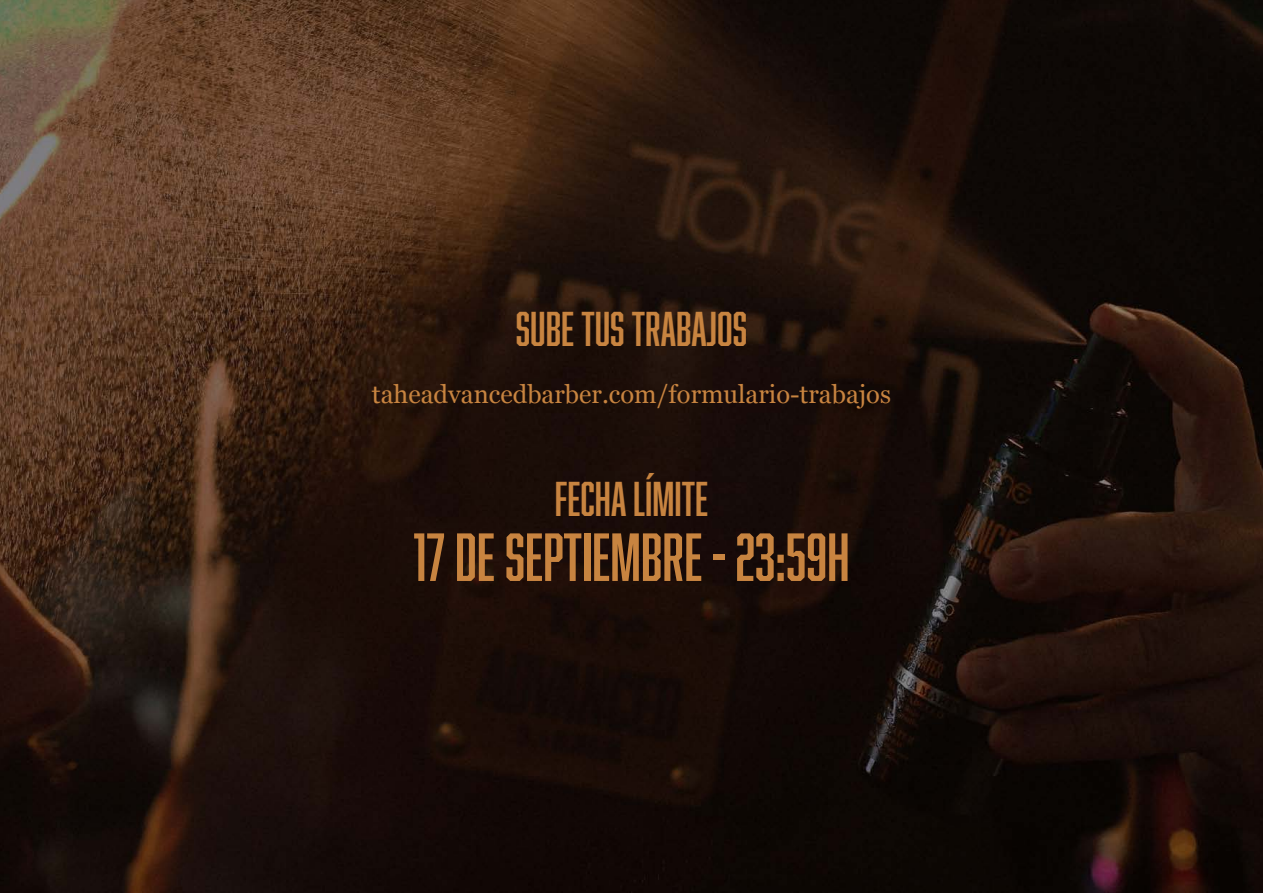
<style>
.page{position:relative;width:1263px;height:893px;background:#fff}
.page>*{position:absolute;margin:0;border:0;box-sizing:border-box;transform-origin:0 0}
.t1{font:62.55px "Abolition";color:#c88440}
.t2{font:45px "Abolition";color:#c88440}
.t3{font:25.5px "Georgia";color:#c88440}
</style>
<div class="page">
<img style="left:0;top:0;width:1263px;height:893px">
<h2 class="t2" style="left:516px;top:303px;width:233px">SUBE TUS TRABAJOS</h2>
<p class="t3" style="left:372px;top:376px;width:521px">taheadvancedbarber.com/formulario-trabajos</p>
<h2 class="t2" style="left:555px;top:472px;width:155px">FECHA LÍMITE</h2>
<h1 class="t1" style="left:413px;top:521px;width:438px">17 DE SEPTIEMBRE - 23:59H</h1>
</div>
